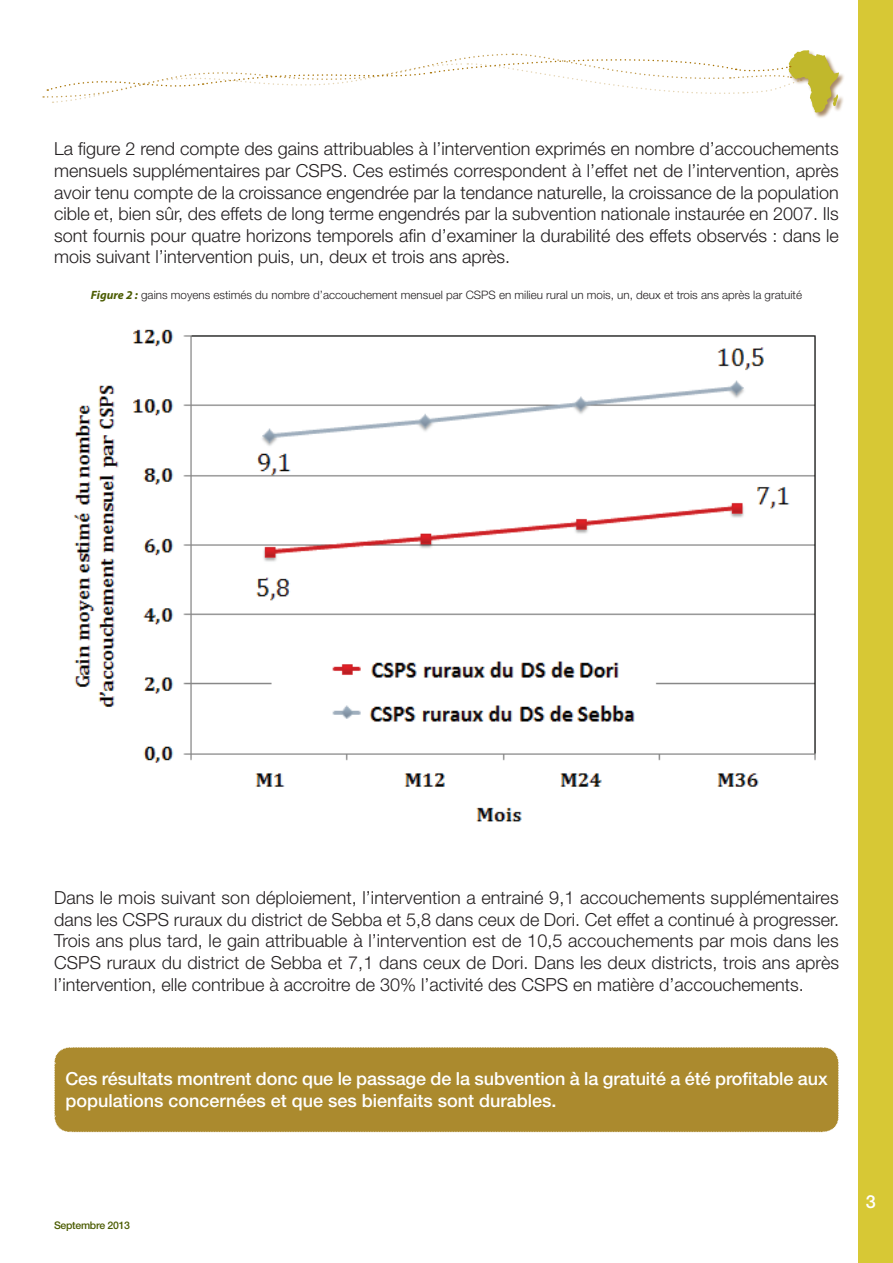
<style>
.page{position:relative;width:893px;height:1263px;background:#fff}
.page>*{position:absolute;margin:0;border:0;box-sizing:border-box;transform-origin:0 0}
.t1{font:300 18px/21.6px "Helvetica Neue LT Std";color:#231f20;text-align:justify}
.t2{font:500 18px/21.6px "Helvetica Neue LT Std";letter-spacing:-.005em;color:#fff}
.t3{font:300 11.7px "Helvetica Neue LT Std";color:#231f20}
.t4{font:500 10.5px "Helvetica Neue LT Std";letter-spacing:-.025em;color:#4b5c02}
.s1{font-family:"Myriad Pro";font-weight:700;font-style:italic;font-size:12px;color:#4b5c02}
</style>
<div class="page">
<div style="left:858px;top:0;width:35px;height:1263px;background:#d7c835"></div>
<div style="left:788px;top:50px;width:58px;height:69px;background:#8d6437;opacity:.75"></div>
<svg style="left:43px;top:50px;width:796px;height:63px"></svg>
<img style="left:73px;top:329px;width:743px;height:493px">
<div style="left:54px;top:1047px;width:785px;height:86px;background:#ab8a2e"></div>
<p class="t1" style="left:54px;top:138px;width:786px">La figure 2 rend compte des gains attribuables à l’intervention exprimés en nombre d’accouchements mensuels supplémentaires par CSPS. Ces estimés correspondent à l’effet net de l’intervention, après avoir tenu compte de la croissance engendrée par la tendance naturelle, la croissance de la population cible et, bien sûr, des effets de long terme engendrés par la subvention nationale instaurée en 2007. Ils sont fournis pour quatre horizons temporels afin d’examiner la durabilité des effets observés : dans le mois suivant l’intervention puis, un, deux et trois ans après.</p>
<p class="t3" style="left:91px;top:288px;width:713px"><span class="s1">Figure 2 :</span> gains moyens estimés du nombre d’accouchement mensuel par CSPS en milieu rural un mois, un, deux et trois ans après la gratuité</p>
<p class="t1" style="left:54px;top:886px;width:787px">Dans le mois suivant son déploiement, l’intervention a entrainé 9,1 accouchements supplémentaires dans les CSPS ruraux du district de Sebba et 5,8 dans ceux de Dori. Cet effet a continué à progresser.<br>Trois ans plus tard, le gain attribuable à l’intervention est de 10,5 accouchements par mois dans les CSPS ruraux du district de Sebba et 7,1 dans ceux de Dori. Dans les deux districts, trois ans après l’intervention, elle contribue à accroitre de 30% l’activité des CSPS en matière d’accouchements.</p>
<p class="t2" style="left:65px;top:1068px;width:764px">Ces résultats montrent donc que le passage de la subvention à la gratuité a été profitable aux populations concernées et que ses bienfaits sont durables.</p>
<p class="t4" style="left:54px;top:1219px;width:78px">Septembre 2013</p>
<p class="t2" style="left:866px;top:1190px;width:12px">3</p>
</div>
